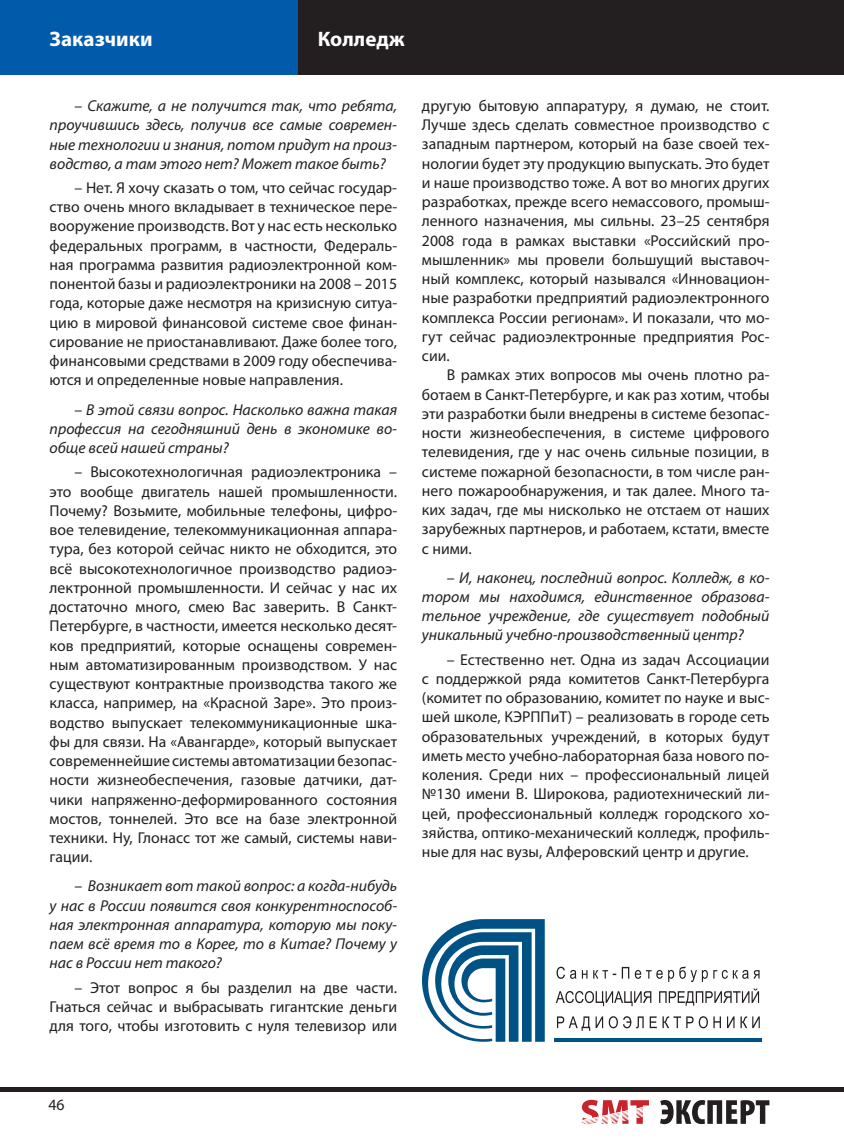
<style>
.page{position:relative;width:844px;height:1141px;background:#fff}
.page>*{position:absolute;margin:0;border:0;box-sizing:border-box;transform-origin:0 0}
.t1{font:700 21px "Myriad Pro";color:#fff}
.t2{font:15.75px/19.2px "Myriad Pro";color:#231f20;text-align:justify}
.t3{font:italic 15.75px/19.2px "Myriad Pro";color:#231f20;text-align:justify}
.s1{font-style:normal}
</style>
<div class="page">
<div style="left:298px;top:0;width:545px;height:74px;background:#231f20"></div>
<div style="left:0;top:1087px;width:843px;height:5px;background:#231f20"></div>
<svg style="left:660px;top:1100px;width:109px;height:24px"></svg>
<svg style="left:581px;top:1100px;width:67px;height:24px"></svg>
<div style="left:0;top:0;width:298px;height:74px;background:#015aaa"></div>
<svg style="left:422px;top:919px;width:122px;height:123px"></svg>
<svg style="left:556px;top:967px;width:203px;height:15px"></svg>
<svg style="left:555px;top:988px;width:203px;height:18px"></svg>
<svg style="left:557px;top:1016px;width:202px;height:15px"></svg>
<hr style="left:553px;top:1038px;width:208px;height:4px;background:#005285">
<h1 class="t1" style="left:50px;top:25px;width:104px">Заказчики</h1>
<h1 class="t1" style="left:317px;top:25px;width:88px">Колледж</h1>
<p class="t3" style="left:50px;top:96px;width:349px;text-indent:25px"><span class="s1">–</span> Скажите, а не получится так, что ребята, проучившись здесь, получив все самые современ&shy;ные технологии и знания, потом придут на произ&shy;водство, а там этого нет? Может такое быть?</p>
<p class="t2" style="left:50px;top:178px;width:349px;text-indent:25px">– Нет. Я хочу сказать о том, что сейчас государ&shy;ство очень много вкладывает в техническое пере&shy;вооружение производств. Вот у нас есть несколько федеральных программ, в частности, Федераль&shy;ная программа развития радиоэлектронной ком&shy;понентой базы и радиоэлектроники на 2008 – 2015 года, которые даже несмотря на кризисную ситуа&shy;цию в мировой финансовой системе свое финан&shy;сирование не приостанавливают. Даже более того, финансовыми средствами в 2009 году обеспечива&shy;ются и определенные новые направления.</p>
<p class="t3" style="left:50px;top:399px;width:349px;text-indent:25px"><span class="s1">–</span> В этой связи вопрос. Насколько важна такая профессия на сегодняшний день в экономике во&shy;обще всей нашей страны?</p>
<p class="t2" style="left:50px;top:462px;width:349px;text-indent:25px">– Высокотехнологичная радиоэлектроника – это вообще двигатель нашей промышленности.<br>Почему? Возьмите, мобильные телефоны, цифро&shy;вое телевидение, телекоммуникационная аппара&shy;тура, без которой сейчас никто не обходится, это всё высокотехнологичное производство радиоэ&shy;лектронной промышленности. И сейчас у нас их достаточно много, смею Вас заверить. В Санкт-Петербурге, в частности, имеется несколько десят&shy;ков предприятий, которые оснащены современ&shy;ным автоматизированным производством. У нас существуют контрактные производства такого же класса, например, на «Красной Заре». Это произ&shy;водство выпускает телекоммуникационные шка&shy;фы для связи. На «Авангарде», который выпускает современнейшие системы автоматизации безопас&shy;ности жизнеобеспечения, газовые датчики, дат&shy;чики напряженно-деформированного состояния мостов, тоннелей. Это все на базе электронной техники. Ну, Глонасс тот же самый, системы нави&shy;гации.</p>
<p class="t3" style="left:50px;top:876px;width:349px;text-indent:25px"><span class="s1">–</span> Возникает вот такой вопрос: а когда-нибудь у нас в России появится своя конкурентноспособ&shy;ная электронная аппаратура, которую мы поку&shy;паем всё время то в Корее, то в Китае? Почему у нас в России нет такого?</p>
<p class="t2" style="left:50px;top:977px;width:349px;text-indent:25px">– Этот вопрос я бы разделил на две части.<br>Гнаться сейчас и выбрасывать гигантские деньги для того, чтобы изготовить с нуля телевизор или</p>
<p class="t2" style="left:422px;top:96px;width:349px">другую бытовую аппаратуру, я думаю, не стоит.<br>Лучше здесь сделать совместное производство с западным партнером, который на базе своей тех&shy;нологии будет эту продукцию выпускать. Это будет и наше производство тоже. А вот во многих других разработках, прежде всего немассового, промыш&shy;ленного назначения, мы сильны. 23–25 сентября 2008 года в рамках выставки «Российский про&shy;мышленник» мы провели большущий выставоч&shy;ный комплекс, который назывался «Инновацион&shy;ные разработки предприятий радиоэлектронного комплекса России регионам». И показали, что мо&shy;гут сейчас радиоэлектронные предприятия Рос&shy;сии.</p>
<p class="t2" style="left:422px;top:365px;width:349px;text-indent:25px">В рамках этих вопросов мы очень плотно ра&shy;ботаем в Санкт-Петербурге, и как раз хотим, чтобы эти разработки были внедрены в системе безопас&shy;ности жизнеобеспечения, в системе цифрового телевидения, где у нас очень сильные позиции, в системе пожарной безопасности, в том числе ран&shy;него пожарообнаружения, и так далее. Много та&shy;ких задач, где мы нисколько не отстаем от наших зарубежных партнеров, и работаем, кстати, вместе с ними.</p>
<p class="t3" style="left:422px;top:568px;width:349px;text-indent:25px"><span class="s1">–</span> И, наконец, последний вопрос. Колледж, в ко&shy;тором мы находимся, единственное образова&shy;тельное учреждение, где существует подобный уникальный учебно-производственный центр?</p>
<p class="t2" style="left:422px;top:650px;width:349px;text-indent:25px">– Естественно нет. Одна из задач Ассоциации с поддержкой ряда комитетов Санкт-Петербурга (комитет по образованию, комитет по науке и выс&shy;шей школе, КЭРППиТ) – реализовать в городе сеть образовательных учреждений, в которых будут иметь место учебно-лабораторная база нового по&shy;коления. Среди них – профессиональный лицей №130 имени В. Широкова, радиотехнический ли&shy;цей, профессиональный колледж городского хо&shy;зяйства, оптико-механический колледж, профиль&shy;ные для нас вузы, Алферовский центр и другие.</p>
<p class="t2" style="left:48px;top:1095px;width:18px">46</p>
</div>
